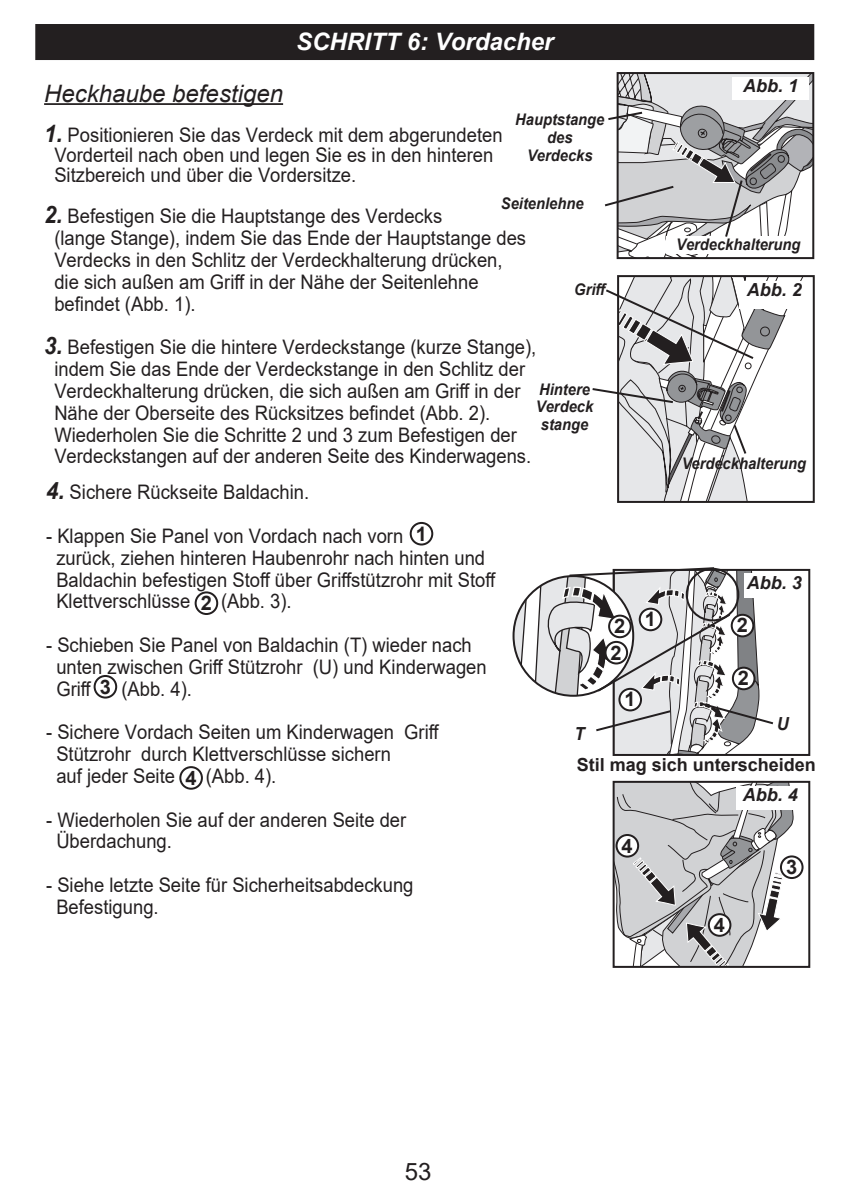
<style>
.page{position:relative;width:843px;height:1196px;background:#fff}
.page>*{position:absolute;margin:0;border:0;box-sizing:border-box;transform-origin:0 0}
.t1{font:italic 24px "Arial";color:#231f20}
.t2{font:italic 700 24px "Arial";color:#fff}
.t3{font:24px "Arial";color:#231f20}
.t4{font:20px "Arial";color:#231f20;scale:.92 1}
.t5{font:700 20px "Arial";color:#231f20}
.t6{font:700 18px "Arial";color:#231f20}
.t7{font:italic 700 18px "Arial";color:#231f20}
.t8{font:italic 700 18px "Arial";color:#231f20;scale:.92 1}
.t9{font:italic 700 16px/18px "Arial";color:#231f20;text-align:center;scale:.92 1}
.s1{font-weight:700;font-style:italic;font-size:24px}
</style>
<div class="page">
<div style="left:36px;top:25px;width:777px;height:34px;background:#231f20"></div>
<div style="left:35px;top:24px;width:779px;height:36px;border:2px solid #231f20"></div>
<hr style="left:44px;top:103px;width:239px;height:2px;background:#231f20">
<svg style="left:592px;top:276px;width:220px;height:226px"></svg>
<svg style="left:604px;top:73px;width:209px;height:185px"></svg>
<div style="left:612px;top:569px;width:198px;height:186px;border:2px solid #231f20"></div>
<svg style="left:513px;top:567px;width:262px;height:189px"></svg>
<div style="left:609px;top:615px;width:21px;height:22px;background:#fff;border-radius:50%"></div>
<div style="left:608px;top:614px;width:23px;height:24px;border:2px solid #231f20;border-radius:50%"></div>
<div style="left:605px;top:641px;width:22px;height:22px;background:#fff;border-radius:50%"></div>
<div style="left:604px;top:640px;width:24px;height:24px;border:2px solid #231f20;border-radius:50%"></div>
<svg style="left:615px;top:783px;width:178px;height:181px"></svg>
<div style="left:612px;top:780px;width:198px;height:187px;border:2px solid #231f20"></div>
<div style="left:736px;top:785px;width:68px;height:24px;background:#fff"></div>
<svg style="left:616px;top:834px;width:22px;height:22px"></svg>
<div style="left:615px;top:833px;width:24px;height:24px;border:2px solid #231f20;border-radius:50%"></div>
<div style="left:780px;top:856px;width:22px;height:21px;background:#fff;border-radius:50%"></div>
<div style="left:779px;top:855px;width:24px;height:23px;border:2px solid #231f20;border-radius:50%"></div>
<div style="left:708px;top:914px;width:22px;height:21px;background:#fff;border-radius:50%"></div>
<div style="left:707px;top:913px;width:24px;height:23px;border:2px solid #231f20;border-radius:50%"></div>
<div style="left:409px;top:522px;width:24px;height:23px;border:2px solid #231f20;border-radius:50%"></div>
<div style="left:195px;top:591px;width:23px;height:24px;border:2px solid #231f20;border-radius:50%"></div>
<div style="left:179px;top:766px;width:24px;height:23px;border:2px solid #231f20;border-radius:50%"></div>
<div style="left:94px;top:675px;width:23px;height:23px;border:2px solid #231f20;border-radius:50%"></div>
<p class="t2" style="left:296px;top:25px;width:259px">SCHRITT 6: Vordacher</p>
<p class="t1" style="left:44px;top:78px;width:240px">Heckhaube befestigen</p>
<p class="t4" style="left:44px;top:121px;width:500px"><span class="s1">1.</span> Positionieren Sie das Verdeck mit dem abgerundeten</p>
<p class="t4" style="left:54px;top:141px;width:478px">Vorderteil nach oben und legen Sie es in den hinteren</p>
<p class="t4" style="left:54px;top:161px;width:329px">Sitzbereich und über die Vordersitze.</p>
<p class="t4" style="left:44px;top:202px;width:434px"><span class="s1">2.</span> Befestigen Sie die Hauptstange des Verdecks</p>
<p class="t4" style="left:54px;top:224px;width:514px">(lange Stange), indem Sie das Ende der Hauptstange des</p>
<p class="t4" style="left:54px;top:246px;width:488px">Verdecks in den Schlitz der Verdeckhalterung drücken,</p>
<p class="t4" style="left:54px;top:268px;width:462px">die sich außen am Griff in der Nähe der Seitenlehne</p>
<p class="t4" style="left:54px;top:290px;width:155px">befindet (Abb. 1).</p>
<p class="t4" style="left:44px;top:333px;width:536px"><span class="s1">3.</span> Befestigen Sie die hintere Verdeckstange (kurze Stange),</p>
<p class="t4" style="left:54px;top:355px;width:513px">indem Sie das Ende der Verdeckstange in den Schlitz der</p>
<p class="t4" style="left:54px;top:377px;width:508px">Verdeckhalterung drücken, die sich außen am Griff in der</p>
<p class="t4" style="left:54px;top:399px;width:475px">Nähe der Oberseite des Rücksitzes befindet (Abb. 2).</p>
<p class="t4" style="left:54px;top:420px;width:504px">Wiederholen Sie die Schritte 2 und 3 zum Befestigen der</p>
<p class="t4" style="left:54px;top:442px;width:520px">Verdeckstangen auf der anderen Seite des Kinderwagens.</p>
<p class="t9" style="left:515px;top:111px;width:98px">Hauptstange des<br>Verdecks</p>
<p class="t9" style="left:501px;top:194px;width:91px">Seitenlehne</p>
<p class="t9" style="left:574px;top:281px;width:37px">Griff</p>
<p class="t9" style="left:539px;top:380px;width:57px">Hintere</p>
<p class="t9" style="left:536px;top:398px;width:64px">Verdeck</p>
<p class="t9" style="left:540px;top:416px;width:53px">stange</p>
<p class="t7" style="left:743px;top:74px;width:57px">Abb. 1</p>
<p class="t9" style="left:676px;top:236px;width:137px">Verdeckhalterung</p>
<p class="t7" style="left:746px;top:278px;width:57px">Abb. 2</p>
<p class="t9" style="left:681px;top:454px;width:137px">Verdeckhalterung</p>
<p class="t4" style="left:46px;top:478px;width:287px"><span class="s1">4.</span> Sichere Rückseite Baldachin.</p>
<p class="t4" style="left:46px;top:522px;width:389px">- Klappen Sie Panel von Vordach nach vorn</p>
<p class="t4" style="left:56px;top:544px;width:467px">zurück, ziehen hinteren Haubenrohr nach hinten und</p>
<p class="t4" style="left:56px;top:565px;width:479px">Baldachin befestigen Stoff über Griffstützrohr mit Stoff</p>
<p class="t4" style="left:56px;top:587px;width:147px">Klettverschlüsse</p>
<p class="t4" style="left:221px;top:587px;width:78px">(Abb. 3).</p>
<p class="t4" style="left:46px;top:631px;width:464px">- Schieben Sie Panel von Baldachin (T) wieder nach</p>
<p class="t4" style="left:56px;top:653px;width:469px">unten zwischen Griff Stützrohr (U) und Kinderwagen</p>
<p class="t4" style="left:56px;top:674px;width:40px">Griff</p>
<p class="t4" style="left:121px;top:674px;width:78px">(Abb. 4).</p>
<p class="t4" style="left:46px;top:718px;width:429px">- Sichere Vordach Seiten um Kinderwagen Griff</p>
<p class="t4" style="left:56px;top:740px;width:365px">Stützrohr durch Klettverschlüsse sichern</p>
<p class="t4" style="left:56px;top:762px;width:130px">auf jeder Seite</p>
<p class="t4" style="left:206px;top:762px;width:78px">(Abb. 4).</p>
<p class="t4" style="left:46px;top:805px;width:393px">- Wiederholen Sie auf der anderen Seite der</p>
<p class="t4" style="left:56px;top:827px;width:127px">Überdachung.</p>
<p class="t4" style="left:46px;top:871px;width:401px">- Siehe letzte Seite für Sicherheitsabdeckung</p>
<p class="t4" style="left:56px;top:892px;width:113px">Befestigung.</p>
<p class="t5" style="left:415px;top:519px;width:13px">1</p>
<p class="t5" style="left:201px;top:589px;width:13px">2</p>
<p class="t5" style="left:100px;top:672px;width:13px">3</p>
<p class="t5" style="left:185px;top:763px;width:13px">4</p>
<p class="t8" style="left:574px;top:722px;width:12px">T</p>
<p class="t5" style="left:614px;top:612px;width:13px">2</p>
<p class="t5" style="left:610px;top:638px;width:13px">2</p>
<p class="t5" style="left:624px;top:685px;width:13px">1</p>
<p class="t5" style="left:644px;top:605px;width:13px">1</p>
<p class="t7" style="left:746px;top:570px;width:57px">Abb. 3</p>
<p class="t5" style="left:736px;top:611px;width:13px">2</p>
<p class="t5" style="left:737px;top:664px;width:13px">2</p>
<p class="t8" style="left:776px;top:712px;width:14px">U</p>
<p class="t6" style="left:576px;top:752px;width:241px">Stil mag sich unterscheiden</p>
<p class="t5" style="left:621px;top:831px;width:13px">4</p>
<p class="t7" style="left:742px;top:782px;width:57px">Abb. 4</p>
<p class="t5" style="left:713px;top:910px;width:13px">4</p>
<p class="t5" style="left:785px;top:852px;width:13px">3</p>
<p class="t3" style="left:405px;top:1155px;width:28px">53</p>
</div>
